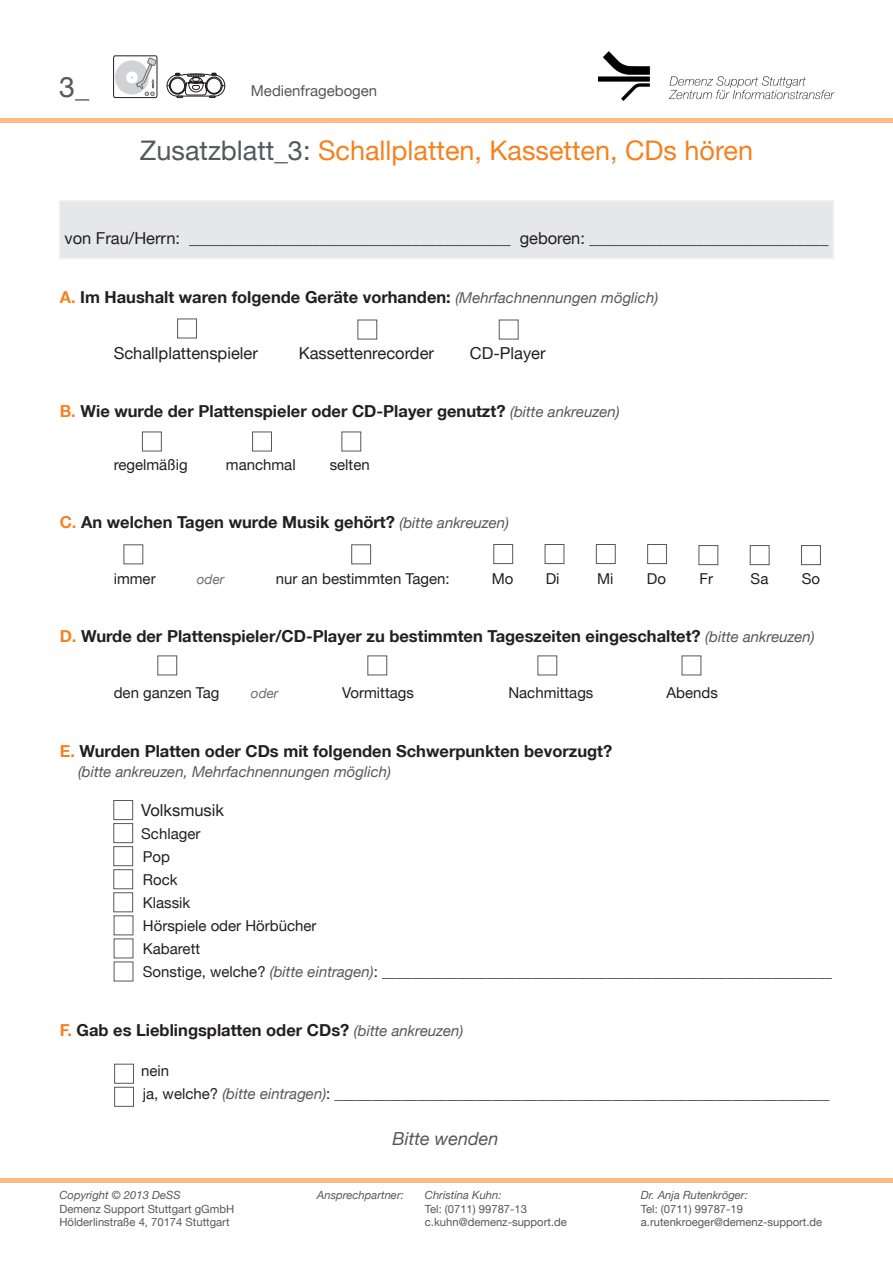
<style>
.page{position:relative;width:893px;height:1263px;background:#fff}
.page>*{position:absolute;margin:0;border:0;box-sizing:border-box;transform-origin:0 0}
.t1{font:28.5px "Helvetica Neue LT";color:#57585a}
.t2{font:27px "Helvetica Neue LT";color:#f58220}
.t3{font:italic 18px "Helvetica Neue LT";color:#57585a}
.t4{font:700 16.5px "Helvetica Neue LT";color:#231f20}
.t5{font:16.5px "Helvetica Neue LT";color:#231f20}
.t6{font:15px/23px "Helvetica Neue LT";color:#231f20}
.t7{font:italic 15px "Helvetica Neue LT";color:#57585a}
.t8{font:15px "Helvetica Neue LT";color:#57585a}
.t9{font:italic 13.5px "Helvetica Neue LT";color:#6c6d70}
.t10{font:11.25px/13.5px "Helvetica Neue LT";color:#57585a}
.t11{font:italic 11.25px "Helvetica Neue LT";color:#57585a}
.s1{color:#57585a}
.s2{color:#f58220}
.s3{font-weight:400;font-style:italic;font-size:15px;color:#57585a}
.s4{font-style:italic;color:#57585a}
</style>
<div class="page">
<img style="left:598px;top:52px;width:237px;height:49px">
<hr style="left:0;top:118px;width:893px;height:4px;background:#fbbb85">
<hr style="left:0;top:1178px;width:893px;height:4px;background:#fbbb85">
<svg style="left:113px;top:55px;width:44px;height:43px"></svg>
<svg style="left:166px;top:73px;width:59px;height:25px"></svg>
<div style="left:113px;top:800px;width:20px;height:20px;border:1px solid #57585a"></div>
<div style="left:113px;top:823px;width:20px;height:20px;border:1px solid #57585a"></div>
<div style="left:113px;top:846px;width:20px;height:20px;border:1px solid #57585a"></div>
<div style="left:113px;top:869px;width:20px;height:20px;border:1px solid #57585a"></div>
<div style="left:113px;top:892px;width:20px;height:20px;border:1px solid #57585a"></div>
<div style="left:252px;top:432px;width:20px;height:19px;border:1px solid #57585a"></div>
<div style="left:142px;top:432px;width:20px;height:19px;border:1px solid #57585a"></div>
<div style="left:351px;top:544px;width:20px;height:20px;border:1px solid #57585a"></div>
<div style="left:124px;top:544px;width:19px;height:20px;border:1px solid #57585a"></div>
<div style="left:493px;top:544px;width:20px;height:20px;border:1px solid #57585a"></div>
<div style="left:545px;top:544px;width:19px;height:20px;border:1px solid #57585a"></div>
<div style="left:596px;top:544px;width:20px;height:20px;border:1px solid #57585a"></div>
<div style="left:647px;top:544px;width:20px;height:20px;border:1px solid #57585a"></div>
<div style="left:698px;top:545px;width:20px;height:20px;border:1px solid #57585a"></div>
<div style="left:750px;top:545px;width:19px;height:20px;border:1px solid #57585a"></div>
<div style="left:157px;top:655px;width:20px;height:20px;border:1px solid #57585a"></div>
<div style="left:367px;top:655px;width:20px;height:20px;border:1px solid #57585a"></div>
<div style="left:59px;top:200px;width:775px;height:59px;background:#e6e7e9;border:2px solid #f2f3f4"></div>
<div style="left:357px;top:320px;width:20px;height:19px;border:1px solid #57585a"></div>
<div style="left:499px;top:320px;width:19px;height:19px;border:1px solid #57585a"></div>
<div style="left:177px;top:319px;width:20px;height:19px;border:1px solid #57585a"></div>
<div style="left:114px;top:915px;width:19px;height:20px;border:1px solid #57585a"></div>
<div style="left:114px;top:1064px;width:20px;height:19px;border:1px solid #57585a"></div>
<div style="left:114px;top:1087px;width:20px;height:20px;border:1px solid #57585a"></div>
<div style="left:801px;top:545px;width:20px;height:20px;border:1px solid #57585a"></div>
<h1 class="t1" style="left:59px;top:70px;width:32px">3_</h1>
<p class="t8" style="left:251px;top:81px;width:128px">Medienfragebogen</p>
<h2 class="t2" style="left:140px;top:134px;width:615px"><span class="s1">Zusatzblatt_3:</span> Schallplatten, Kassetten, CDs hören</h2>
<p class="t5" style="left:65px;top:228px;width:766px">von Frau/Herrn: _______________________________________ geboren: _____________________________</p>
<p class="t4" style="left:60px;top:287px;width:600px"><span class="s2">A.</span> Im Haushalt waren folgende Geräte vorhanden: <span class="s3">(Mehrfachnennungen möglich)</span></p>
<p class="t5" style="left:114px;top:343px;width:146px">Schallplattenspieler</p>
<p class="t5" style="left:299px;top:343px;width:137px">Kassettenrecorder</p>
<p class="t5" style="left:470px;top:343px;width:77px">CD-Player</p>
<p class="t4" style="left:60px;top:401px;width:561px"><span class="s2">B.</span> Wie wurde der Plattenspieler oder CD-Player genutzt? <span class="s3">(bitte ankreuzen)</span></p>
<p class="t6" style="left:114px;top:453px;width:75px">regelmäßig</p>
<p class="t6" style="left:226px;top:453px;width:71px">manchmal</p>
<p class="t6" style="left:330px;top:453px;width:42px">selten</p>
<p class="t4" style="left:60px;top:512px;width:451px"><span class="s2">C.</span> An welchen Tagen wurde Musik gehört? <span class="s3">(bitte ankreuzen)</span></p>
<p class="t6" style="left:114px;top:567px;width:43px">immer</p>
<p class="t9" style="left:197px;top:571px;width:29px">oder</p>
<p class="t6" style="left:276px;top:567px;width:175px">nur an bestimmten Tagen:</p>
<p class="t6" style="left:492px;top:567px;width:23px">Mo</p>
<p class="t6" style="left:546px;top:567px;width:15px">Di</p>
<p class="t6" style="left:597px;top:567px;width:18px">Mi</p>
<p class="t6" style="left:647px;top:567px;width:21px">Do</p>
<p class="t6" style="left:699px;top:567px;width:15px">Fr</p>
<p class="t6" style="left:751px;top:567px;width:19px">Sa</p>
<p class="t6" style="left:802px;top:567px;width:20px">So</p>
<p class="t4" style="left:60px;top:626px;width:757px"><span class="s2">D.</span> Wurde der Plattenspieler/CD-Player zu bestimmten Tageszeiten eingeschaltet? <span class="s3">(bitte ankreuzen)</span></p>
<p class="t6" style="left:114px;top:681px;width:107px">den ganzen Tag</p>
<p class="t9" style="left:251px;top:685px;width:29px">oder</p>
<p class="t6" style="left:342px;top:681px;width:73px">Vormittags</p>
<p class="t6" style="left:508px;top:681px;width:87px">Nachmittags</p>
<p class="t6" style="left:666px;top:681px;width:53px">Abends</p>
<p class="t4" style="left:60px;top:741px;width:554px"><span class="s2">E.</span> Wurden Platten oder CDs mit folgenden Schwerpunkten bevorzugt?</p>
<p class="t7" style="left:78px;top:762px;width:314px">(bitte ankreuzen, Mehrfachnennungen möglich)</p>
<p class="t5" style="left:141px;top:800px;width:84px">Volksmusik</p>
<p class="t6" style="left:141px;top:822px;width:692px">Schlager<br>Pop<br>Rock<br>Klassik<br>Hörspiele oder Hörbücher<br>Kabarett<br>Sonstige, welche? <span class="s4">(bitte eintragen)</span>: ____________________________________________________________</p>
<p class="t4" style="left:60px;top:1020px;width:405px"><span class="s2">F.</span> Gab es Lieblingsplatten oder CDs? <span class="s3">(bitte ankreuzen)</span></p>
<p class="t6" style="left:141px;top:1059px;width:690px">nein<br>ja, welche? <span class="s4">(bitte eintragen)</span>: __________________________________________________________________</p>
<p class="t11" style="left:60px;top:1188px;width:123px">Copyright © 2013 DeSS</p>
<p class="t10" style="left:60px;top:1202px;width:176px">Demenz Support Stuttgart gGmbH<br>Hölderlinstraße 4, 70174 Stuttgart</p>
<p class="t3" style="left:393px;top:1128px;width:108px">Bitte wenden</p>
<p class="t11" style="left:317px;top:1188px;width:88px">Ansprechpartner:</p>
<p class="t11" style="left:425px;top:1188px;width:78px">Christina Kuhn:</p>
<p class="t11" style="left:641px;top:1188px;width:108px">Dr. Anja Rutenkröger:</p>
<p class="t10" style="left:425px;top:1202px;width:104px">Tel: (0711) 99787-13</p>
<p class="t10" style="left:641px;top:1202px;width:104px">Tel: (0711) 99787-19</p>
<p class="t10" style="left:425px;top:1215px;width:143px">c.kuhn@demenz-support.de</p>
<p class="t10" style="left:641px;top:1215px;width:183px">a.rutenkroeger@demenz-support.de</p>
</div>
